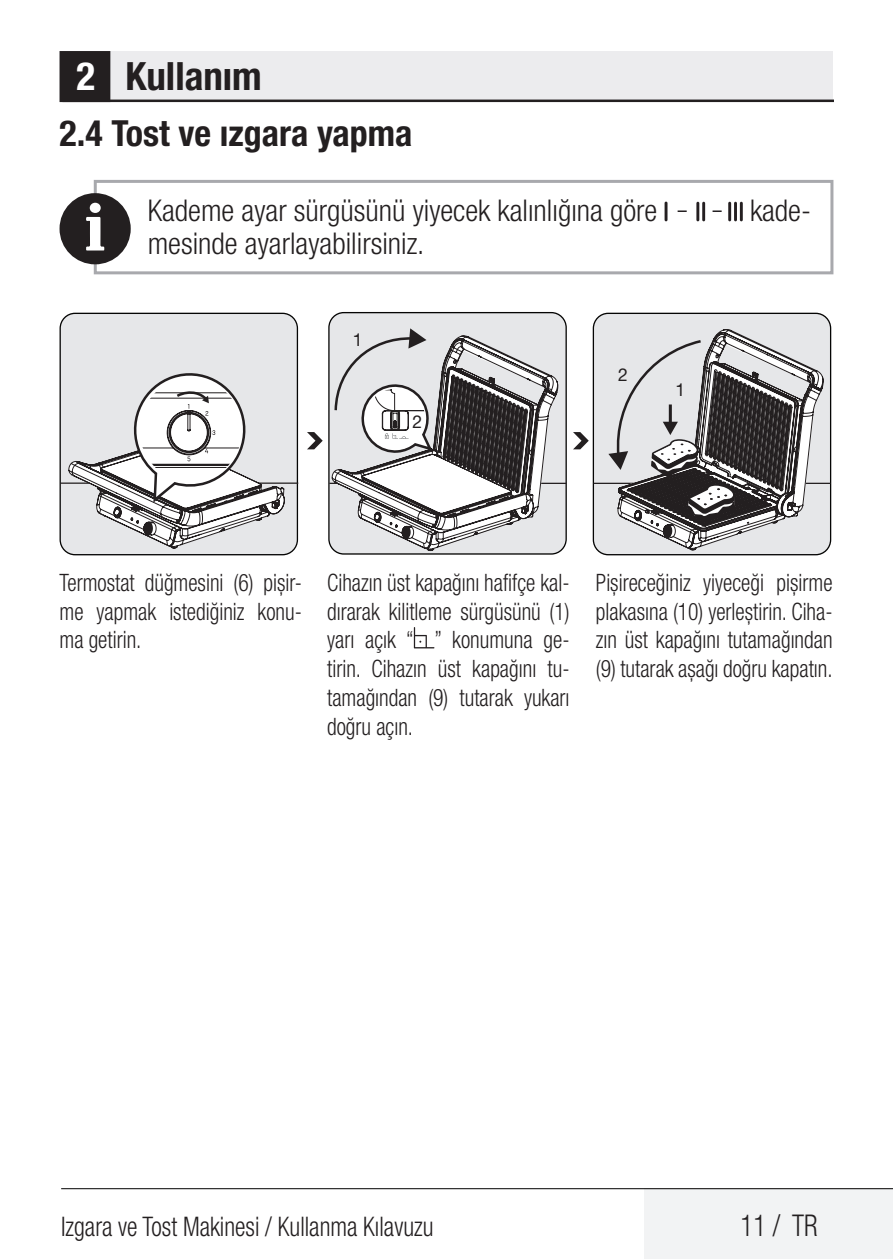
<style>
.page{position:relative;width:893px;height:1259px;background:#fff}
.page>*{position:absolute;margin:0;border:0;box-sizing:border-box;transform-origin:0 0}
.Unite_Baslik_Icerik{font:700 condensed 39px "Helvetica Neue LT Pro";color:#231f20}
.Alt_Baslik_Icerik{font:700 condensed 36px "Helvetica Neue LT Pro";color:#231f20}
.Duz_Metin{font:300 condensed 30px "Helvetica Neue LT Pro";color:#231f20}
.Duz_Metin-2{font:300 condensed 30px "Helvetica Neue LT Pro";color:#231f20;scale:.9 1}
.t1{font:300 condensed 27px "Helvetica Neue LT Pro";color:#231f20;scale:.9 1}
.Görsel_Altı_Metin{font:300 condensed 24px/28.8px "Helvetica Neue LT Pro";color:#231f20;text-align:justify;scale:.9 1}
.t2{font:17.7px "Helvetica Neue LT Pro";color:#231f20}
.s1{color:#fff}
</style>
<div class="page">
<div style="left:644px;top:1188px;width:249px;height:71px;background:#f2f3f4"></div>
<hr style="left:61px;top:1188px;width:832px;height:1px;background:#000">
<div style="left:62px;top:51px;width:771px;height:50px;background:#ececee"></div>
<hr style="left:62px;top:100px;width:771px;height:2px;background:#231f20">
<div style="left:61px;top:53px;width:48px;height:48px;background:#231f20"></div>
<div style="left:60px;top:51px;width:50px;height:51px;border:3px solid #231f20"></div>
<svg style="left:92px;top:180px;width:742px;height:95px"></svg>
<div style="left:60px;top:193px;width:71px;height:71px;background:#231f20;border-radius:50%"></div>
<svg style="left:86px;top:203px;width:18px;height:47px"></svg>
<div style="left:329px;top:313px;width:237px;height:241px;background:#e6e7e9;border-radius:15px"></div>
<div style="left:328px;top:312px;width:239px;height:242px;border:1px solid #050504;border-radius:15px"></div>
<div style="left:593px;top:313px;width:238px;height:242px;background:#e6e7e9;border-radius:15px"></div>
<div style="left:593px;top:313px;width:238px;height:242px;border:1px solid #050504;border-radius:15px"></div>
<svg style="left:60px;top:313px;width:238px;height:242px;background:#dadbdd"></svg>
<svg style="left:307px;top:432px;width:16px;height:17px"></svg>
<svg style="left:573px;top:432px;width:16px;height:17px"></svg>
<hr style="left:329px;top:483px;width:237px;height:1px;background:#231f20">
<hr style="left:593px;top:483px;width:237px;height:1px;background:#231f20">
<hr style="left:60px;top:482px;width:238px;height:2px;background:#231f20">
<svg style="left:68px;top:368px;width:217px;height:180px"></svg>
<svg style="left:631px;top:329px;width:193px;height:221px"></svg>
<svg style="left:332px;top:328px;width:226px;height:223px"></svg>
<svg style="left:608px;top:338px;width:163px;height:184px"></svg>
<svg style="left:414px;top:627px;width:20px;height:21px"></svg>
<p class="Unite_Baslik_Icerik" style="left:77px;top:53px;width:187px"><span class="s1">2</span> Kullanım</p>
<p class="Alt_Baslik_Icerik" style="left:60px;top:112px;width:354px">2.4 Tost ve ızgara yapma</p>
<p class="Duz_Metin" style="left:148px;top:193px;width:511px">Kademe ayar sürgüsünü yiyecek kalınlığına göre</p>
<p class="Duz_Metin" style="left:750px;top:193px;width:63px">kade-</p>
<p class="Duz_Metin" style="left:148px;top:226px;width:278px">mesinde ayarlayabilirsiniz.</p>
<p class="t2" style="left:353px;top:329px;width:11px">1</p>
<p class="t2" style="left:412px;top:411px;width:11px">2</p>
<p class="t2" style="left:618px;top:364px;width:11px">2</p>
<p class="t2" style="left:675px;top:379px;width:11px">1</p>
<p class="Görsel_Altı_Metin" style="left:60px;top:568px;width:271px">Termostat düğmesini (6) pişir&shy;me yapmak istediğiniz konu&shy;ma getirin.</p>
<p class="Görsel_Altı_Metin" style="left:327px;top:568px;width:271px">Cihazın üst kapağını hafifçe kal&shy;dırarak kilitleme sürgüsünü (1) yarı açık “ ” konumuna ge&shy;tirin. Cihazın üst kapağını tu&shy;tamağından (9) tutarak yukarı doğru açın.</p>
<p class="Görsel_Altı_Metin" style="left:596px;top:568px;width:264px">Pişireceğiniz yiyeceği pişirme plakasına (10) yerleştirin. Ciha&shy;zın üst kapağını tutamağından (9) tutarak aşağı doğru kapatın.</p>
<p class="t1" style="left:61px;top:1210px;width:415px">Izgara ve Tost Makinesi / Kullanma Kılavuzu</p>
<p class="Duz_Metin-2" style="left:740px;top:1208px;width:87px">11 / TR</p>
</div>
